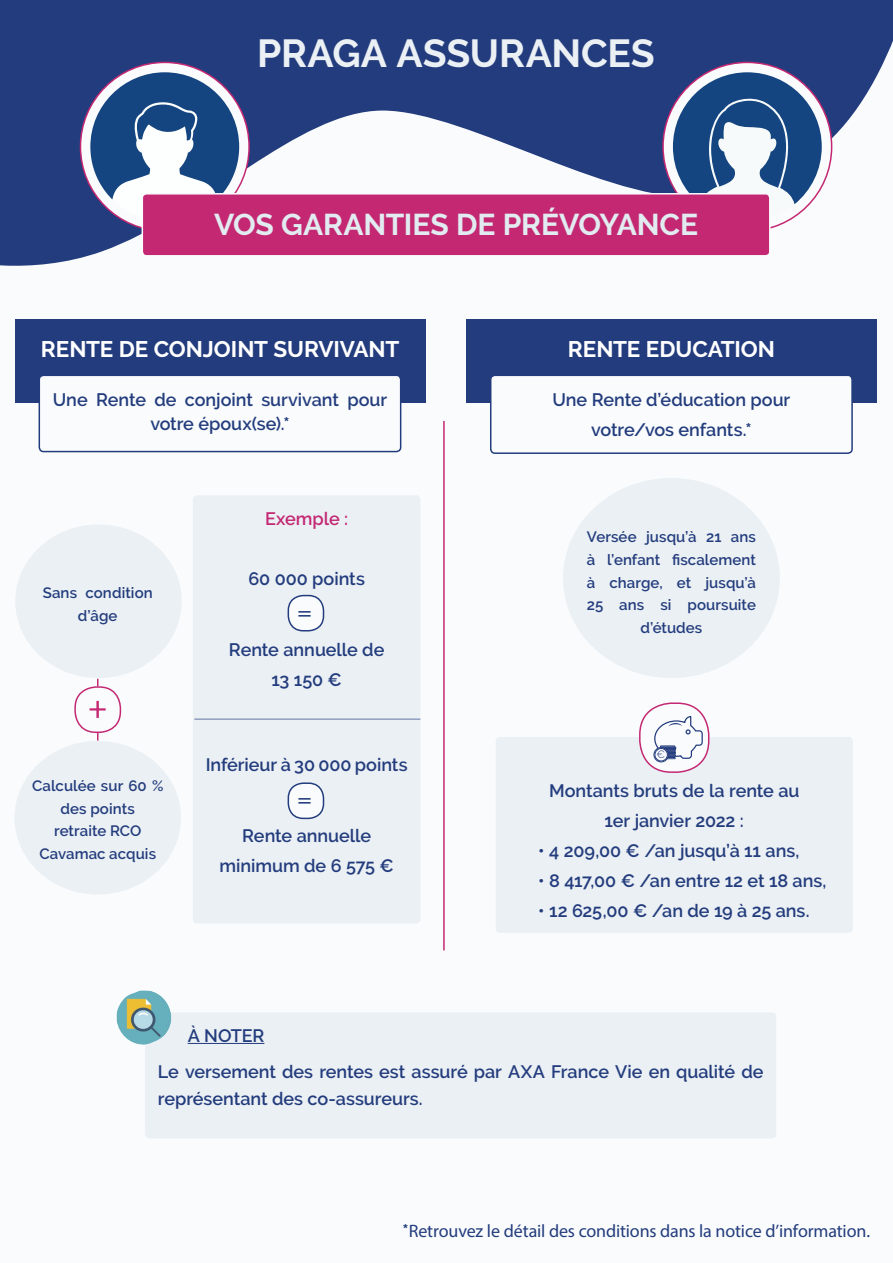
<style>
.page{position:relative;width:893px;height:1263px;background:#f9fbfc}
.page>*{position:absolute;margin:0;border:0;box-sizing:border-box;transform-origin:0 0}
.t1{font:300 52.5px "Raleway";color:#c42873}
.t2{font:300 40.5px "Raleway";color:#233c7d}
.t3{font:700 39px "Raleway";letter-spacing:-.005em;color:#ebf0f4}
.t4{font:700 30px "Raleway";letter-spacing:-.01em;color:#e1ebf0}
.t5{font:700 22.5px "Raleway";letter-spacing:-.005em;color:#fff}
.t6{font:600 18px/30px "Raleway";color:#233c7d;text-align:center}
.t7{font:18px "Myriad Pro";letter-spacing:-.01em;color:#233c7d}
.t8{font:600 18px "Raleway";color:#c42873}
.t9{font:600 15px/22.5px "Raleway";letter-spacing:.005em;color:#233c7d;text-align:center}
.t10{font:300 10.5px "Raleway";color:#233c7d}
.s1{font-weight:700}
.s2{font-family:"Raleway";font-weight:700}
</style>
<div class="page">
<svg style="left:0;top:0;width:893px;height:266px;fill:#233c7d"></svg>
<hr style="left:443px;top:421px;width:2px;height:529px;background:#c42873">
<div style="left:193px;top:495px;width:227px;height:428px;background:#ebf0f4;border-radius:4px"></div>
<div style="left:74px;top:686px;width:47px;height:47px;border:2px solid #c42873;border-radius:21px"></div>
<div style="left:15px;top:741px;width:166px;height:153px;background:#ebf0f4;border-radius:50%"></div>
<svg style="left:97px;top:679px;width:2px;height:7px"></svg>
<svg style="left:97px;top:733px;width:2px;height:7px"></svg>
<div style="left:288px;top:595px;width:35px;height:36px;background:#f9fbfc;border-radius:15px"></div>
<div style="left:288px;top:595px;width:36px;height:36px;border:2px solid #233c7d;border-radius:15px"></div>
<div style="left:288px;top:783px;width:35px;height:35px;background:#f9fbfc;border-radius:15px"></div>
<div style="left:288px;top:782px;width:36px;height:37px;border:2px solid #233c7d;border-radius:15px"></div>
<hr style="left:194px;top:718px;width:226px;height:2px;background:#919dbe">
<div style="left:15px;top:319px;width:410px;height:84px;background:#233c7d"></div>
<div style="left:39px;top:375px;width:362px;height:77px;background:#f9fbfc;border-radius:4px"></div>
<div style="left:39px;top:375px;width:362px;height:77px;border:2px solid #233c7d;border-radius:4px"></div>
<div style="left:466px;top:319px;width:411px;height:84px;background:#233c7d"></div>
<div style="left:491px;top:375px;width:361px;height:78px;background:#f9fbfc;border-radius:4px"></div>
<div style="left:490px;top:375px;width:363px;height:79px;border:2px solid #233c7d;border-radius:4px"></div>
<div style="left:563px;top:478px;width:217px;height:200px;background:#ebf0f4;border-radius:50%"></div>
<div style="left:15px;top:524px;width:167px;height:154px;background:#ebf0f4;border-radius:50%"></div>
<div style="left:145px;top:1012px;width:631px;height:126px;background:#ebf0f4;border-radius:4px"></div>
<hr style="left:188px;top:1043px;width:76px;height:1px;background:#233c7d">
<img style="left:117px;top:990px;width:55px;height:55px">
<svg style="left:663px;top:62px;width:169px;height:169px"></svg>
<svg style="left:80px;top:62px;width:169px;height:169px"></svg>
<svg style="left:90px;top:72px;width:149px;height:149px"></svg>
<svg style="left:673px;top:72px;width:149px;height:149px"></svg>
<div style="left:142px;top:194px;width:628px;height:62px;background:#c42873;border-radius:4px"></div>
<div style="left:142px;top:193px;width:628px;height:64px;border:2px solid #f9fbfc;border-radius:4px"></div>
<div style="left:496px;top:737px;width:357px;height:196px;background:#ebf0f4;border-radius:4px"></div>
<div style="left:640px;top:703px;width:69px;height:69px;background:#f9fbfc;border-radius:32px"></div>
<div style="left:654px;top:747px;width:15px;height:15px;border:1px solid #233c7d;border-radius:50%"></div>
<div style="left:655px;top:748px;width:13px;height:13px;border:1px solid #233c7d;border-radius:50%"></div>
<svg style="left:654px;top:715px;width:49px;height:44px"></svg>
<div style="left:639px;top:702px;width:70px;height:71px;border:2px solid #c42873;border-radius:32px"></div>
<h3 class="t3" style="left:257px;top:30px;width:399px">PRAGA ASSURANCES</h3>
<h3 class="t4" style="left:214px;top:208px;width:485px">VOS GARANTIES DE PRÉVOYANCE</h3>
<p class="t5" style="left:41px;top:336px;width:360px">RENTE DE CONJOINT SURVIVANT</p>
<p class="t6" style="left:53px;top:387px;width:336px;line-height:24px">Une Rente de conjoint survivant pour votre époux(se).<span class="s1">*</span></p>
<p class="t9" style="left:43px;top:582px;width:112px">Sans condition d’âge</p>
<h1 class="t1" style="left:87px;top:679px;width:23px">+</h1>
<p class="t9" style="left:32px;top:775px;width:133px">Calculée sur 60 % des points<br>retraite RCO<br>Cavamac acquis</p>
<p class="t8" style="left:265px;top:508px;width:85px">Exemple :</p>
<p class="t6" style="left:248px;top:564px;width:118px">60 000 points</p>
<h2 class="t2" style="left:296px;top:587px;width:19px">=</h2>
<p class="t6" style="left:229px;top:634px;width:157px">Rente annuelle de<br>13 150 €</p>
<p class="t6" style="left:206px;top:750px;width:203px">Inférieur à 30 000 points</p>
<h2 class="t2" style="left:296px;top:774px;width:19px">=</h2>
<p class="t6" style="left:219px;top:820px;width:176px">Rente annuelle minimum de 6 575 €</p>
<p class="t5" style="left:568px;top:336px;width:209px">RENTE EDUCATION</p>
<p class="t6" style="left:552px;top:384px;width:239px">Une Rente d’éducation pour votre/vos enfants.<span class="s1">*</span></p>
<p class="t9" style="left:587px;top:526px;width:171px">Versée jusqu’à 21 ans à l’enfant fiscalement à charge, et jusqu’à<br>25 ans si poursuite d’études</p>
<p class="t10" style="left:657px;top:748px;width:10px">€</p>
<p class="t6" style="left:549px;top:775px;width:252px">Montants bruts de la rente au<br>1er janvier 2022 :</p>
<p class="t6" style="left:538px;top:835px;width:263px">• 4 209,00 € /an jusqu’à 11 ans,</p>
<p class="t6" style="left:538px;top:865px;width:290px">• 8 417,00 € /an entre 12 et 18 ans,</p>
<p class="t6" style="left:538px;top:895px;width:273px">• 12 625,00 € /an de 19 à 25 ans.</p>
<p class="t6" style="left:158px;top:1018px;width:607px;line-height:36px;text-align:left;text-indent:30px">À NOTER<br>Le versement des rentes est assuré par AXA France Vie en qualité de</p>
<p class="t6" style="left:158px;top:1084px;width:266px">représentant des co-assureurs.</p>
<p class="t7" style="left:403px;top:1220px;width:469px"><span class="s2">*</span>Retrouvez le détail des conditions dans la notice d’information.</p>
</div>
